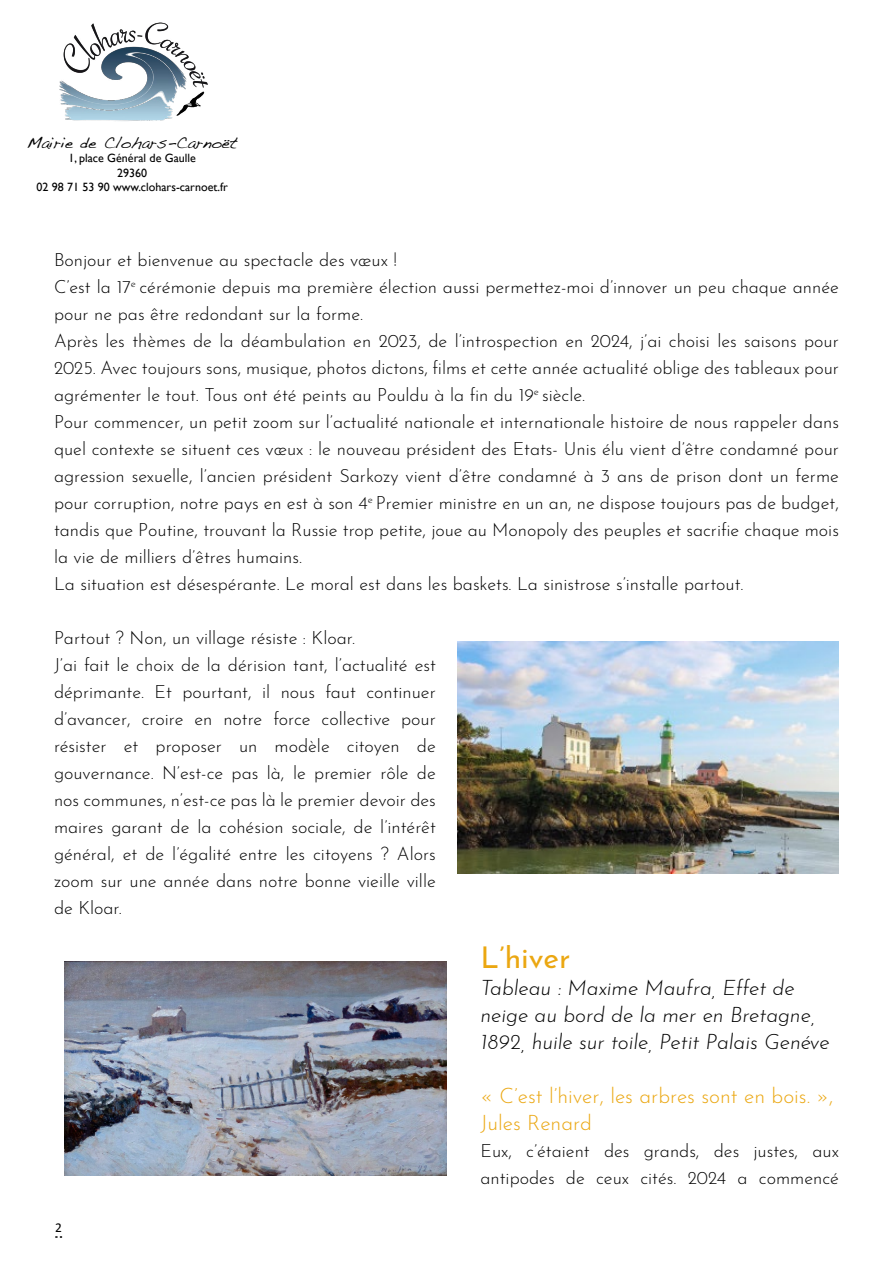
<style>
.page{position:relative;width:893px;height:1263px;background:#fff}
.page>*{position:absolute;margin:0;border:0;box-sizing:border-box;transform-origin:0 0}
.t1{font:30px "Josefin Sans";color:#eba711}
.t2{font:italic 300 21px/27px "Josefin Sans";color:#000}
.t3{font:300 21px/27px "Josefin Sans";color:#eba711}
.t4{font:300 18px/27px "Josefin Sans";color:#000}
.t5{font:16.5px "Handwriting Dakota";color:#000}
.t6{font:13.5px "Calibri";color:#000}
.t7{font:12px/14.4px "Gill Sans";color:#000;text-align:center}
</style>
<div class="page">
<img style="left:59px;top:22px;width:149px;height:99px">
<svg style="left:55px;top:1236px;width:7px;height:2px"></svg>
<img style="left:457px;top:641px;width:382px;height:233px">
<img style="left:65px;top:961px;width:381px;height:215px">
<p class="t5" style="left:27px;top:133px;width:212px">Mairie de Clohars-Carnoët</p>
<p class="t7" style="left:36px;top:151px;width:193px">1, place Général de Gaulle<br>29360<br>02 98 71 53 90 www.clohars-carnoet.fr</p>
<p class="t4" style="left:54px;top:244px;width:787px">Bonjour et bienvenue au spectacle des vœux !<br>C’est la 17<sup>e</sup> cérémonie depuis ma première élection aussi permettez-moi d’innover un peu chaque année pour ne pas être redondant sur la forme.<br>Après les thèmes de la déambulation en 2023, de l’introspection en 2024, j’ai choisi les saisons pour 2025. Avec toujours sons, musique, photos dictons, films et cette année actualité oblige des tableaux pour agrémenter le tout. Tous ont été peints au Pouldu à la fin du 19<sup>e</sup> siècle.<br>Pour commencer, un petit zoom sur l’actualité nationale et internationale histoire de nous rappeler dans quel contexte se situent ces vœux : le nouveau président des Etats- Unis élu vient d’être condamné pour agression sexuelle, l’ancien président Sarkozy vient d’être condamné à 3 ans de prison dont un ferme pour corruption, notre pays en est à son 4<sup>e</sup> Premier ministre en un an, ne dispose toujours pas de budget, tandis que Poutine, trouvant la Russie trop petite, joue au Monopoly des peuples et sacrifie chaque mois la vie de milliers d’êtres humains.<br>La situation est désespérante. Le moral est dans les baskets. La sinistrose s’installe partout.</p>
<p class="t4" style="left:54px;top:622px;width:383px">Partout ? Non, un village résiste : Kloar.<br>J’ai fait le choix de la dérision tant, l’actualité est déprimante. Et pourtant, il nous faut continuer d’avancer, croire en notre force collective pour résister et proposer un modèle citoyen de gouvernance. N’est-ce pas là, le premier rôle de nos communes, n’est-ce pas là le premier devoir des maires garant de la cohésion sociale, de l’intérêt général, et de l’égalité entre les citoyens ? Alors zoom sur une année dans notre bonne vieille ville de Kloar.</p>
<h1 class="t1" style="left:480px;top:932px;width:91px">L’hiver</h1>
<p class="t2" style="left:480px;top:972px;width:351px">Tableau : Maxime Maufra, Effet de neige au bord de la mer en Bretagne,<br>1892, huile sur toile, Petit Palais Genéve</p>
<p class="t3" style="left:480px;top:1080px;width:354px">« C’est l’hiver, les arbres sont en bois. »,<br>Jules Renard</p>
<p class="t4" style="left:480px;top:1135px;width:360px">Eux, c’étaient des grands, des justes, aux antipodes de ceux cités. 2024 a commencé</p>
<p class="t6" style="left:55px;top:1219px;width:8px">2</p>
</div>
